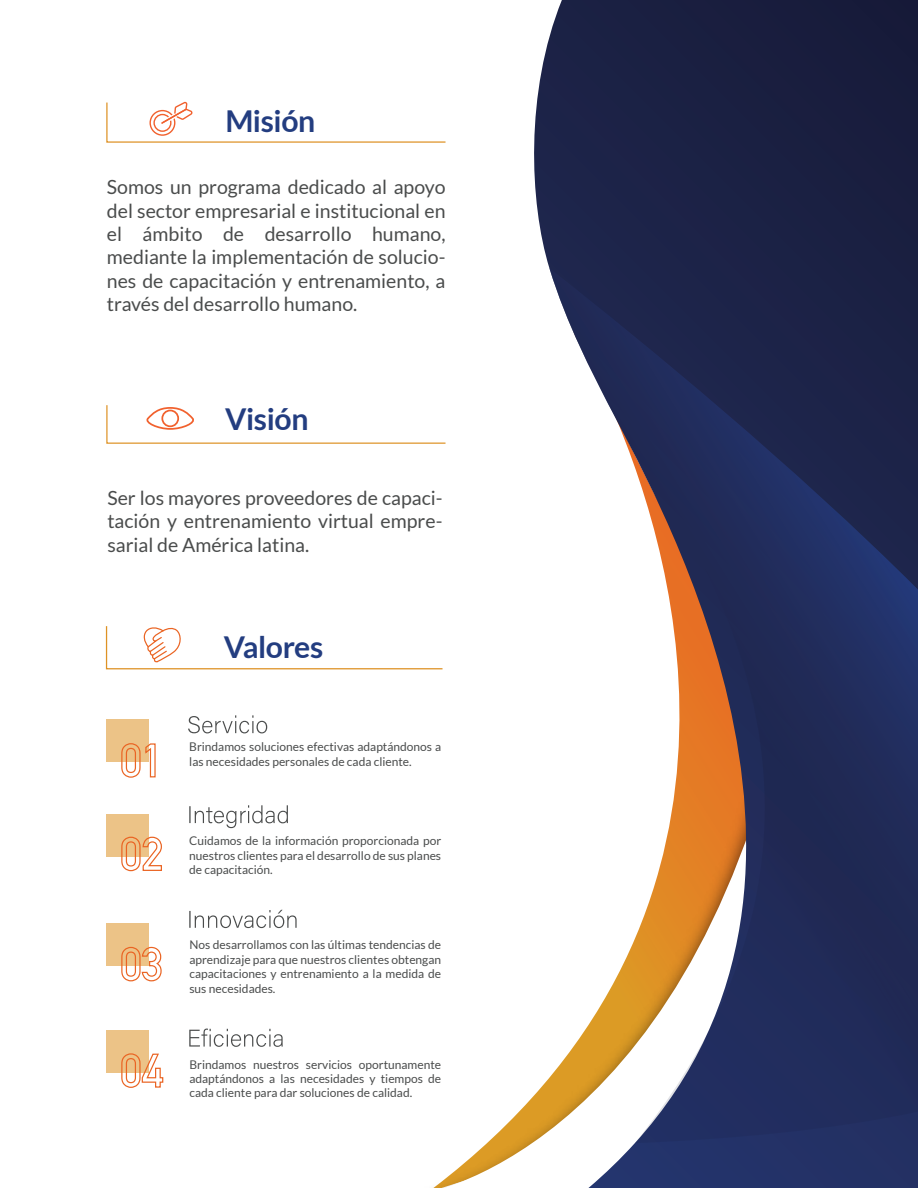
<style>
.page{position:relative;width:918px;height:1188px;background:#fff}
.page>*{position:absolute;margin:0;border:0;box-sizing:border-box;transform-origin:0 0}
.t1{font:700 30.15px "Lato";letter-spacing:-.015em;color:#233d80}
.t2{font:19.5px/23.4px "Lato";color:#4a4c4c;text-align:justify}
.t3{font:12px/14.4px "Lato";color:#4a4c4c;text-align:justify}
</style>
<div class="page">
<svg style="left:433px;top:1105px;width:92px;height:83px"></svg>
<svg style="left:525px;top:0;width:393px;height:1188px"></svg>
<svg style="left:549px;top:268px;width:369px;height:875px"></svg>
<svg style="left:105px;top:626px;width:338px;height:44px"></svg>
<svg style="left:188px;top:715px;width:79px;height:18px"></svg>
<svg style="left:189px;top:805px;width:99px;height:23px"></svg>
<svg style="left:189px;top:910px;width:108px;height:18px"></svg>
<svg style="left:189px;top:1029px;width:94px;height:18px"></svg>
<div style="left:106px;top:719px;width:43px;height:43px;background:#ecc387"></div>
<svg style="left:121px;top:743px;width:35px;height:35px"></svg>
<div style="left:106px;top:815px;width:43px;height:42px;background:#ecc387"></div>
<svg style="left:121px;top:836px;width:41px;height:36px"></svg>
<div style="left:106px;top:923px;width:43px;height:43px;background:#ecc387"></div>
<svg style="left:121px;top:946px;width:41px;height:36px"></svg>
<div style="left:106px;top:1030px;width:43px;height:42px;background:#ecc387"></div>
<svg style="left:121px;top:1053px;width:43px;height:35px"></svg>
<svg style="left:106px;top:405px;width:340px;height:39px"></svg>
<svg style="left:106px;top:101px;width:340px;height:42px"></svg>
<h1 class="t1" style="left:225px;top:104px;width:91px">Misión</h1>
<h2 class="t2" style="left:107px;top:175px;width:340px">Somos un programa dedicado al apoyo del sector empresarial e institucional en el ámbito de desarrollo humano, mediante la implementación de solucio&shy;nes de capacitación y entrenamiento, a través del desarrollo humano.</h2>
<h1 class="t1" style="left:225px;top:402px;width:85px">Visión</h1>
<h2 class="t2" style="left:107px;top:486px;width:337px">Ser los mayores proveedores de capaci&shy;tación y entrenamiento virtual empre&shy;sarial de América latina.</h2>
<h1 class="t1" style="left:224px;top:629px;width:101px">Valores</h1>
<p class="t3" style="left:189px;top:740px;width:253px">Brindamos soluciones efectivas adaptándonos a las necesidades personales de cada cliente.</p>
<p class="t3" style="left:189px;top:834px;width:253px">Cuidamos de la información proporcionada por nuestros clientes para el desarrollo de sus planes de capacitación.</p>
<p class="t3" style="left:189px;top:938px;width:253px">Nos desarrollamos con las últimas tendencias de aprendizaje para que nuestros clientes obtengan capacitaciones y entrenamiento a la medida de sus necesidades.</p>
<p class="t3" style="left:189px;top:1057px;width:253px">Brindamos nuestros servicios oportunamente adaptándonos a las necesidades y tiempos de cada cliente para dar soluciones de calidad.</p>
</div>
